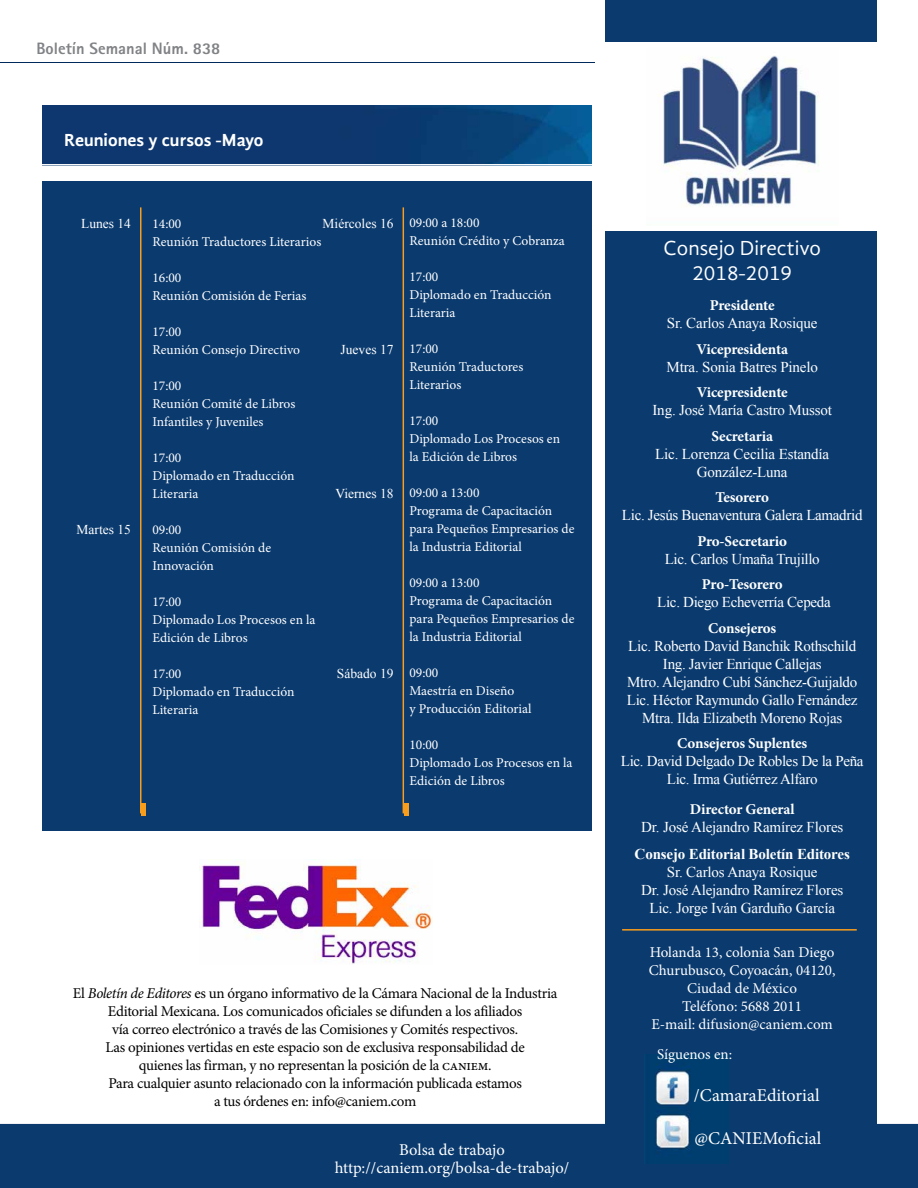
<style>
.page{position:relative;width:918px;height:1188px;background:#fff}
.page>*{position:absolute;margin:0;border:0;box-sizing:border-box;transform-origin:0 0}
.t1{font:21px/25.5px "Gandhi Sans";color:#fff;text-align:center}
.t2{font:18px "Minion Pro";color:#fff}
.t3{font:700 18px "Gandhi Sans";letter-spacing:-.005em;color:#fff}
.t4{font:16.5px/18px "Minion Pro";letter-spacing:.005em;color:#fff;text-align:center}
.t5{font:800 16.5px "Rotis Sans Serif";color:#808285}
.t6{font:15px/18px "Times New Roman";letter-spacing:-.02em;color:#fff;text-align:center}
.t7{font:15px/18px "Minion Pro";letter-spacing:-.02em;color:#000;text-align:center}
.t8{font:700 15px "Minion Pro";letter-spacing:-.015em;color:#fff}
.t9{font:15px/18px "Minion Pro";color:#fff;text-align:center}
.t10{font:700 15px "Times New Roman";letter-spacing:-.01em;color:#fff}
.t11{font:13.5px/18px "Minion Pro";color:#fff}
.t12{font:13.5px "Times New Roman";color:#fff}
.s1{font-style:italic}
</style>
<div class="page">
<hr style="left:0;top:62px;width:918px;height:1px;background:#00295c">
<div style="left:605px;top:0;width:272px;height:1188px;background:#0a3a6e"></div>
<div style="left:0;top:1124px;width:918px;height:64px;background:#0a3a6e"></div>
<div style="left:43px;top:181px;width:549px;height:649px;background:#0a3a6e"></div>
<img style="left:43px;top:106px;width:549px;height:58px">
<hr style="left:140px;top:207px;width:2px;height:606px;background:#f99d1c">
<hr style="left:142px;top:803px;width:4px;height:12px;background:#f99d1c">
<div style="left:595px;top:43px;width:323px;height:188px;background:#fff"></div>
<img style="left:660px;top:56px;width:159px;height:151px">
<img style="left:655px;top:1064px;width:35px;height:92px">
<hr style="left:403px;top:207px;width:1px;height:606px;background:#f99d1c">
<hr style="left:404px;top:803px;width:4px;height:12px;background:#f99d1c">
<hr style="left:622px;top:929px;width:235px;height:2px;background:#f99d1c">
<img style="left:200px;top:859px;width:233px;height:105px">
<p class="t5" style="left:36px;top:38px;width:185px">Boletín Semanal Núm. 838</p>
<h2 class="t3" style="left:64px;top:129px;width:201px">Reuniones y cursos -Mayo</h2>
<p class="t12" style="left:81px;top:214px;width:51px">Lunes 14</p>
<p class="t12" style="left:77px;top:520px;width:56px">Martes 15</p>
<p class="t12" style="left:323px;top:214px;width:72px">Miércoles 16</p>
<p class="t11" style="left:152px;top:215px;width:170px">14:00<br>Reunión Traductores Literarios</p>
<p class="t11" style="left:152px;top:269px;width:155px">16:00<br>Reunión Comisión de Ferias</p>
<p class="t11" style="left:152px;top:323px;width:149px">17:00<br>Reunión Consejo Directivo</p>
<p class="t11" style="left:152px;top:377px;width:144px">17:00<br>Reunión Comité de Libros<br>Infantiles y Juveniles</p>
<p class="t11" style="left:152px;top:449px;width:144px">17:00<br>Diplomado en Traducción<br>Literaria</p>
<p class="t11" style="left:152px;top:521px;width:120px">09:00<br>Reunión Comisión de<br>Innovación</p>
<p class="t11" style="left:152px;top:593px;width:165px">17:00<br>Diplomado Los Procesos en la<br>Edición de Libros</p>
<p class="t11" style="left:152px;top:665px;width:144px">17:00<br>Diplomado en Traducción<br>Literaria</p>
<p class="t12" style="left:341px;top:340px;width:54px">Jueves 17</p>
<p class="t12" style="left:335px;top:484px;width:60px">Viernes 18</p>
<p class="t12" style="left:337px;top:664px;width:58px">Sábado 19</p>
<p class="t11" style="left:409px;top:213px;width:157px">09:00 a 18:00<br>Reunión Crédito y Cobranza</p>
<p class="t11" style="left:409px;top:267px;width:144px">17:00<br>Diplomado en Traducción<br>Literaria</p>
<p class="t11" style="left:409px;top:339px;width:115px">17:00<br>Reunión Traductores<br>Literarios</p>
<p class="t11" style="left:409px;top:411px;width:152px">17:00<br>Diplomado Los Procesos en la Edición de Libros</p>
<p class="t11" style="left:409px;top:483px;width:166px">09:00 a 13:00<br>Programa de Capacitación para Pequeños Empresarios de la Industria Editorial</p>
<p class="t11" style="left:409px;top:573px;width:166px">09:00 a 13:00<br>Programa de Capacitación para Pequeños Empresarios de la Industria Editorial</p>
<p class="t11" style="left:409px;top:663px;width:124px">09:00<br>Maestría en Diseño<br>y Producción Editorial</p>
<p class="t11" style="left:409px;top:735px;width:165px">10:00<br>Diplomado Los Procesos en la<br>Edición de Libros</p>
<p class="t7" style="left:73px;top:984px;width:486px">El <span class="s1">Boletín de Editores</span> es un órgano informativo de la Cámara Nacional de la Industria Editorial Mexicana. Los comunicados oficiales se difunden a los afiliados<br>vía correo electrónico a través de las Comisiones y Comités respectivos.<br>Las opiniones vertidas en este espacio son de exclusiva responsabilidad de<br>quienes las firman, y no representan la posición de la caniem.<br>Para cualquier asunto relacionado con la información publicada estamos<br>a tus órdenes en: info@caniem.com</p>
<p class="t4" style="left:335px;top:1141px;width:236px">Bolsa de trabajo http://caniem.org/bolsa-de-trabajo/</p>
<h1 class="t1" style="left:664px;top:235px;width:159px">Consejo Directivo<br>2018-2019</h1>
<p class="t8" style="left:710px;top:295px;width:66px">Presidente</p>
<p class="t6" style="left:667px;top:314px;width:152px">Sr. Carlos Anaya Rosique</p>
<p class="t8" style="left:696px;top:338px;width:93px">Vicepresidenta</p>
<p class="t6" style="left:667px;top:357px;width:153px">Mtra. Sonia Batres Pinelo</p>
<p class="t8" style="left:697px;top:382px;width:93px">Vicepresidente</p>
<p class="t6" style="left:652px;top:401px;width:181px">Ing. José María Castro Mussot</p>
<p class="t8" style="left:711px;top:425px;width:63px">Secretaria</p>
<p class="t6" style="left:655px;top:444px;width:176px">Lic. Lorenza Cecilia Estandía<br>González-Luna</p>
<p class="t8" style="left:716px;top:487px;width:55px">Tesorero</p>
<p class="t6" style="left:622px;top:506px;width:242px">Lic. Jesús Buenaventura Galera Lamadrid</p>
<p class="t8" style="left:697px;top:530px;width:91px">Pro-Secretario</p>
<p class="t6" style="left:665px;top:549px;width:157px">Lic. Carlos Umaña Trujillo</p>
<p class="t8" style="left:702px;top:574px;width:82px">Pro-Tesorero</p>
<p class="t6" style="left:657px;top:593px;width:175px">Lic. Diego Echeverría Cepeda</p>
<p class="t8" style="left:708px;top:617px;width:70px">Consejeros</p>
<p class="t6" style="left:627px;top:636px;width:232px">Lic. Roberto David Banchik Rothschild Ing. Javier Enrique Callejas<br>Mtro. Alejandro Cubí Sánchez-Guijaldo Lic. Héctor Raymundo Gallo Fernández Mtra. Ilda Elizabeth Moreno Rojas</p>
<p class="t8" style="left:677px;top:733px;width:132px">Consejeros Suplentes</p>
<p class="t6" style="left:621px;top:752px;width:244px">Lic. David Delgado De Robles De la Peña<br>Lic. Irma Gutiérrez Alfaro</p>
<p class="t8" style="left:690px;top:799px;width:106px">Director General</p>
<p class="t6" style="left:641px;top:818px;width:204px">Dr. José Alejandro Ramírez Flores</p>
<p class="t10" style="left:635px;top:844px;width:217px">Consejo Editorial Boletín Editores</p>
<p class="t6" style="left:641px;top:863px;width:204px">Sr. Carlos Anaya Rosique<br>Dr. José Alejandro Ramírez Flores<br>Lic. Jorge Iván Garduño García</p>
<p class="t9" style="left:649px;top:944px;width:188px">Holanda 13, colonia San Diego<br>Churubusco, Coyoacán, 04120,<br>Ciudad de México<br>Teléfono: 5688 2011<br>E-mail: difusion@caniem.com</p>
<p class="t9" style="left:657px;top:1045px;width:77px">Síguenos en:</p>
<h2 class="t2" style="left:694px;top:1083px;width:127px">/CamaraEditorial</h2>
<h2 class="t2" style="left:695px;top:1126px;width:128px">@CANIEMoficial</h2>
</div>
